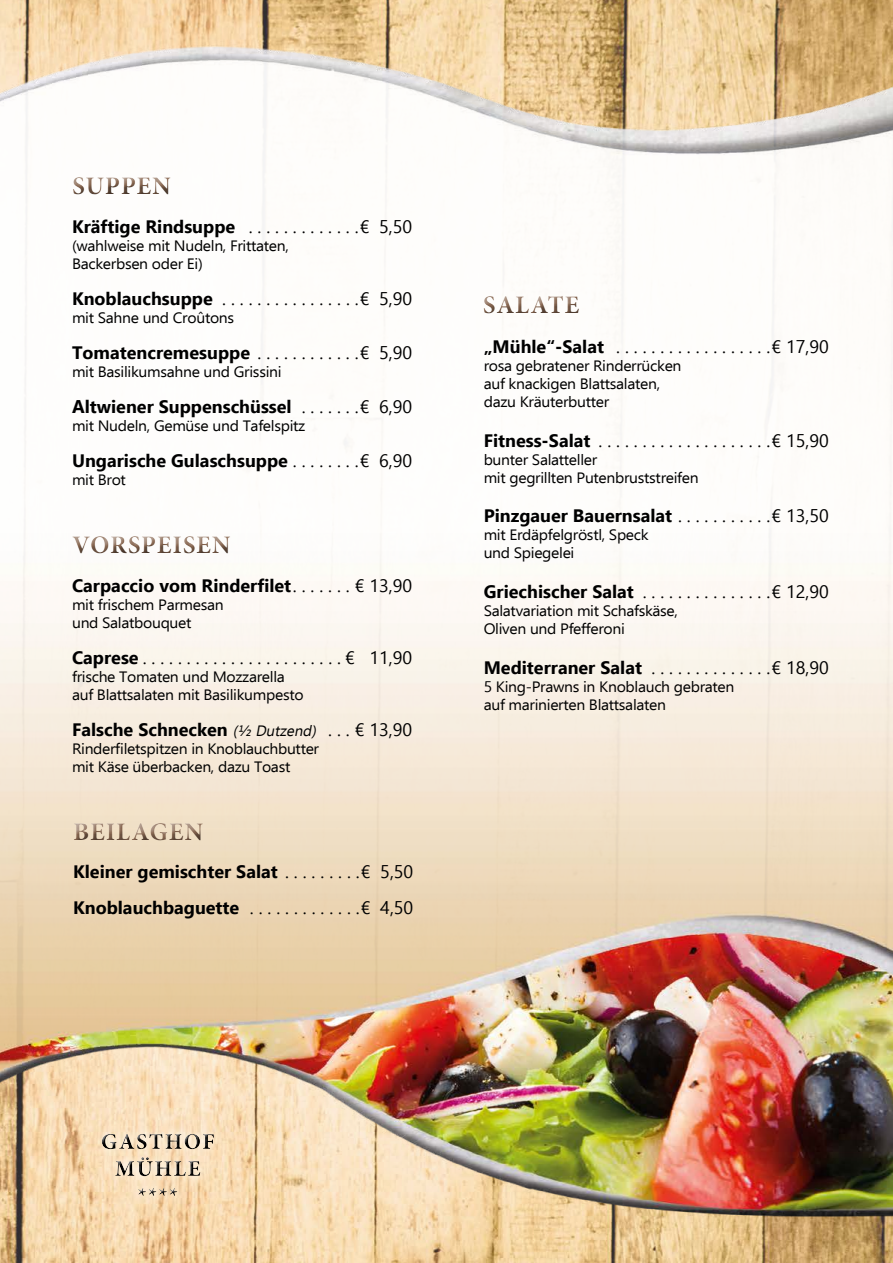
<style>
.page{position:relative;width:893px;height:1263px;background:#fff}
.page>*{position:absolute;margin:0;border:0;box-sizing:border-box;transform-origin:0 0}
.t1{font:700 25.5px "Minion Pro";letter-spacing:.03em;color:#886751}
.t2{font:700 18px/36px "Ebrima";color:#000}
.t3{font:18px "Ebrima";color:#000}
.t4{font:15px/18px "Ebrima";letter-spacing:-.02em;color:#000;scale:1.05 1}
.s1{font-weight:400}
.s2{font-weight:700}
.s3{font-weight:400;font-style:italic;font-size:15px}
</style>
<div class="page">
<img style="left:0;top:0;width:893px;height:1263px">
<svg style="left:92px;top:1124px;width:131px;height:81px;fill:#f9deb7"></svg>
<div style="left:98px;top:1129px;width:119px;height:69px;background:#fff;opacity:.75"></div>
<div style="left:99px;top:1132px;width:119px;height:68px;background:#000;opacity:.75"></div>
<div style="left:62px;top:525px;width:177px;height:35px;background:#fff"></div>
<div style="left:64px;top:529px;width:177px;height:36px;background:#000;opacity:.75"></div>
<div style="left:64px;top:812px;width:147px;height:35px;background:#f3e3c9"></div>
<div style="left:66px;top:816px;width:147px;height:36px;background:#000;opacity:.75"></div>
<div style="left:473px;top:285px;width:113px;height:34px;background:#fff"></div>
<div style="left:476px;top:289px;width:113px;height:35px;background:#000;opacity:.75"></div>
<div style="left:62px;top:166px;width:117px;height:34px;background:#fff"></div>
<div style="left:65px;top:170px;width:116px;height:35px;background:#000;opacity:.75"></div>
<h1 class="t1" style="left:72px;top:168px;width:100px">SUPPEN</h1>
<p class="t2" style="left:72px;top:208px;width:342px">Kräftige Rindsuppe <span class="s1">. . . . . . . . . . . . € 5,50</span></p>
<p class="t4" style="left:72px;top:236px;width:208px">(wahlweise mit Nudeln, Frittaten,<br>Backerbsen oder Ei)</p>
<p class="t3" style="left:72px;top:285px;width:342px"><span class="s2">Knoblauchsuppe</span> . . . . . . . . . . . . . . . € 5,90</p>
<p class="t4" style="left:72px;top:308px;width:156px">mit Sahne und Croûtons</p>
<p class="t2" style="left:72px;top:334px;width:342px">Tomatencremesuppe <span class="s1">. . . . . . . . . . . € 5,90</span></p>
<p class="t4" style="left:72px;top:362px;width:201px">mit Basilikumsahne und Grissini</p>
<p class="t2" style="left:72px;top:388px;width:342px">Altwiener Suppenschüssel <span class="s1">. . . . . . € 6,90</span></p>
<p class="t4" style="left:72px;top:416px;width:224px">mit Nudeln, Gemüse und Tafelspitz</p>
<p class="t2" style="left:72px;top:442px;width:342px">Ungarische Gulaschsuppe <span class="s1">. . . . . . . . € 6,90</span></p>
<p class="t4" style="left:72px;top:470px;width:53px">mit Brot</p>
<h1 class="t1" style="left:72px;top:527px;width:160px">VORSPEISEN</h1>
<p class="t2" style="left:72px;top:567px;width:342px">Carpaccio vom Rinderfilet <span class="s1">. . . . . . . € 13,90</span></p>
<p class="t4" style="left:72px;top:596px;width:146px">mit frischem Parmesan und Salatbouquet</p>
<p class="t3" style="left:72px;top:645px;width:342px"><span class="s2">Caprese</span> . . . . . . . . . . . . . . . . . . . . . . € 11,90</p>
<p class="t4" style="left:72px;top:668px;width:222px">frische Tomaten und Mozzarella auf Blattsalaten mit Basilikumpesto</p>
<p class="t2" style="left:72px;top:711px;width:342px">Falsche Schnecken <span class="s3">(½ Dutzend)</span> <span class="s1">. . . € 13,90</span></p>
<p class="t4" style="left:72px;top:740px;width:237px">Rinderfiletspitzen in Knoblauchbutter mit Käse überbacken, dazu Toast</p>
<h1 class="t1" style="left:73px;top:814px;width:132px">BEILAGEN</h1>
<p class="t2" style="left:73px;top:853px;width:342px">Kleiner gemischter Salat <span class="s1">. . . . . . . . € 5,50<br></span>Knoblauchbaguette <span class="s1">. . . . . . . . . . . . € 4,50</span></p>
<h1 class="t1" style="left:483px;top:287px;width:98px">SALATE</h1>
<p class="t3" style="left:484px;top:333px;width:347px"><span class="s2">„Mühle“-Salat</span> . . . . . . . . . . . . . . . . . € 17,90</p>
<p class="t4" style="left:484px;top:356px;width:190px">rosa gebratener Rinderrücken auf knackigen Blattsalaten, dazu Kräuterbutter</p>
<p class="t3" style="left:484px;top:427px;width:347px"><span class="s2">Fitness-Salat</span> . . . . . . . . . . . . . . . . . . . € 15,90</p>
<p class="t4" style="left:484px;top:450px;width:206px">bunter Salatteller<br>mit gegrillten Putenbruststreifen</p>
<p class="t2" style="left:484px;top:497px;width:347px">Pinzgauer Bauernsalat <span class="s1">. . . . . . . . . . € 13,50</span></p>
<p class="t4" style="left:484px;top:525px;width:159px">mit Erdäpfelgröstl, Speck und Spiegelei</p>
<p class="t3" style="left:484px;top:578px;width:347px"><span class="s2">Griechischer Salat</span> . . . . . . . . . . . . . . € 12,90</p>
<p class="t4" style="left:484px;top:601px;width:187px">Salatvariation mit Schafskäse,<br>Oliven und Pfefferoni</p>
<p class="t3" style="left:484px;top:654px;width:347px"><span class="s2">Mediterraner Salat</span> . . . . . . . . . . . . . € 18,90</p>
<p class="t4" style="left:484px;top:677px;width:240px">5 King-Prawns in Knoblauch gebraten auf marinierten Blattsalaten</p>
</div>
